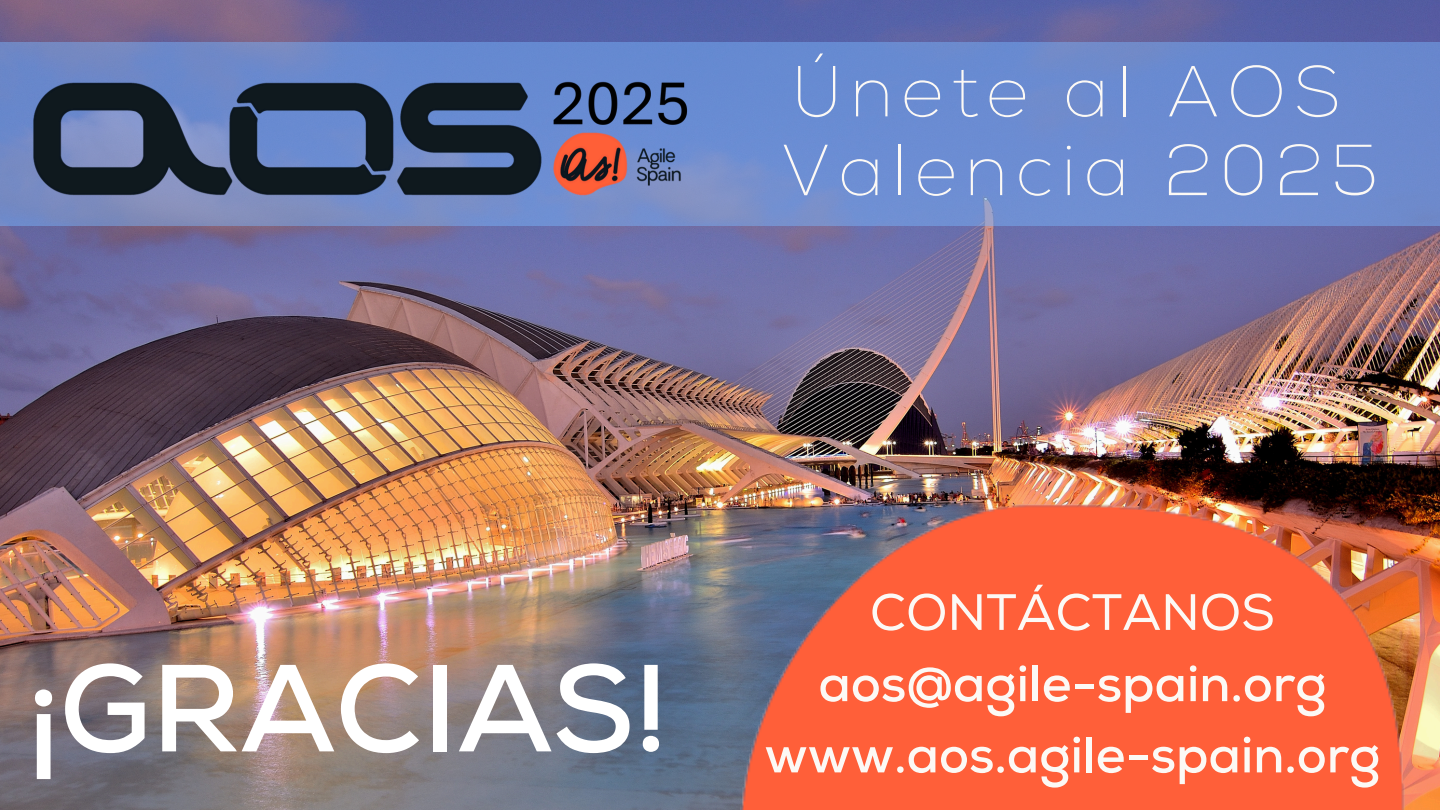
<style>
.page{position:relative;width:1440px;height:810px;background:#fff}
.page>*{position:absolute;margin:0;border:0;box-sizing:border-box;transform-origin:0 0}
.t1{font:700 123.6px "Nexa";color:#fff}
.t2{font:100 72px/78.8px "Nexa";letter-spacing:.105em;color:#fcf9f5}
.t3{font:700 51px "Nexa";color:#fcf9f5}
.t4{font:51px "Nexa";color:#fcf9f5}
</style>
<div class="page">
<img style="left:0;top:0;width:1440px;height:810px">
<div style="left:0;top:42px;width:1440px;height:183px;background:#6c8bd1"></div>
<img style="left:689px;top:480px;width:751px;height:330px">
<img style="left:0;top:42px;width:729px;height:170px">
<p class="t2" style="left:781px;top:54px;width:598px">Únete al AOS<br>Valencia 2025</p>
<p class="t1" style="left:28px;top:636px;width:642px">¡GRACIAS!</p>
<h2 class="t4" style="left:870px;top:582px;width:407px">CONTÁCTANOS</h2>
<h1 class="t3" style="left:818px;top:653px;width:510px">aos@agile-spain.org</h1>
<p class="t3" style="left:764px;top:725px;width:618px">www.aos.agile-spain.org</p>
</div>
